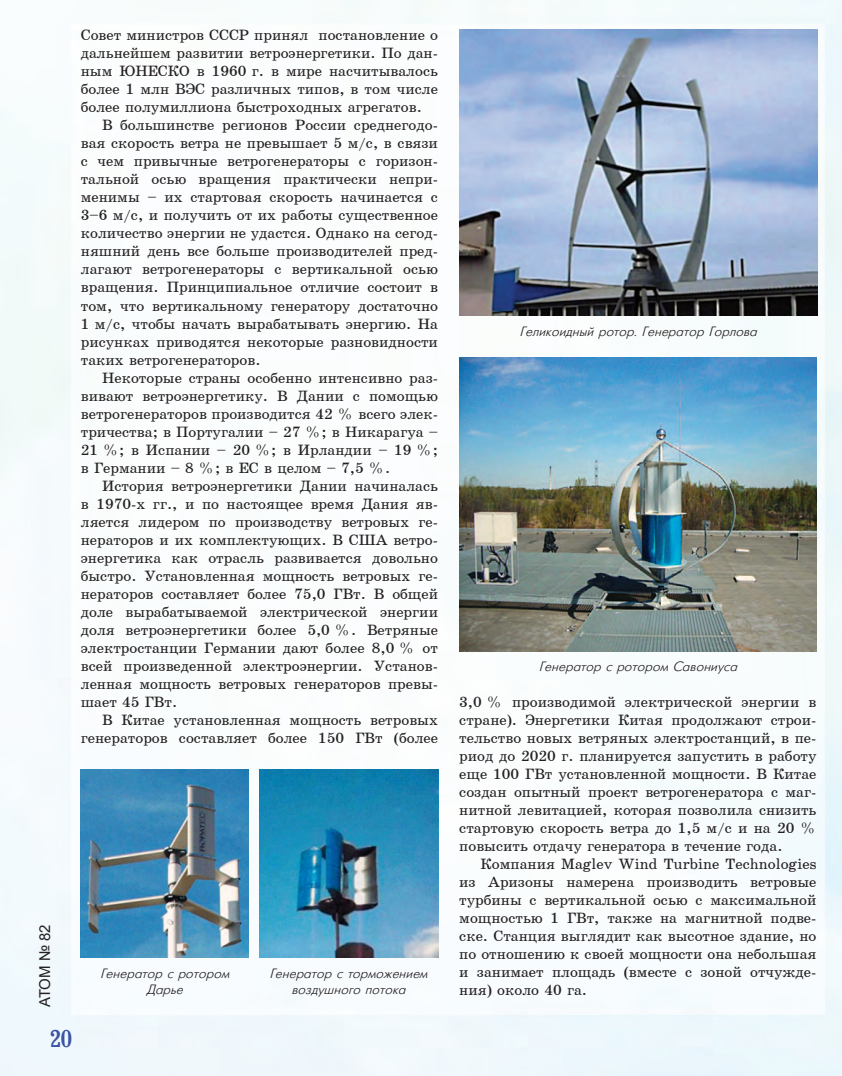
<style>
.page{position:relative;width:842px;height:1076px;background:#fff}
.page>*{position:absolute;margin:0;border:0;box-sizing:border-box;transform-origin:0 0}
.t1{font:24px "Bruskovaya Plain";color:#3a53a3}
.t2{font:15px/18px "School";color:#231f20;text-align:justify}
.t3{font:15px "Arial";letter-spacing:-.025em;color:#231f20}
.t4{font:italic 13.5px/16.2px "Futuris";color:#231f20;text-align:center}
</style>
<div class="page">
<img style="left:0;top:0;width:842px;height:1076px">
<img style="left:81px;top:769px;width:167px;height:188px">
<img style="left:259px;top:769px;width:179px;height:188px">
<img style="left:459px;top:30px;width:359px;height:285px">
<img style="left:459px;top:357px;width:357px;height:294px">
<p class="t2" style="left:81px;top:26px;width:359px">Совет министров СССР принял постановление о дальнейшем развитии ветроэнергетики. По дан&shy;ным ЮНЕСКО в 1960 г. в мире насчитывалось более 1 млн ВЭС различных типов, в том числе более полумиллиона быстроходных агрегатов.</p>
<p class="t2" style="left:81px;top:116px;width:359px;text-indent:21px">В большинстве регионов России среднегодо&shy;вая скорость ветра не превышает 5 м/с, в связи с чем привычные ветрогенераторы с горизон&shy;тальной осью вращения практически непри&shy;менимы – их стартовая скорость начинается с 3–6 м/с, и получить от их работы существенное количество энергии не удастся. Однако на сегод&shy;няшний день все больше производителей пред&shy;лагают ветрогенераторы с вертикальной осью вращения. Принципиальное отличие состоит в том, что вертикальному генератору достаточно 1 м/с, чтобы начать вырабатывать энергию. На рисунках приводятся некоторые разновидности таких ветрогенераторов.</p>
<p class="t2" style="left:81px;top:368px;width:359px;text-indent:21px">Некоторые страны особенно интенсивно раз&shy;вивают ветроэнергетику. В Дании с помощью ветрогенераторов производится 42 % всего элек&shy;тричества; в Португалии – 27 %; в Никарагуа – 21 %; в Испании – 20 %; в Ирландии – 19 %; в Германии – 8 %; в ЕС в целом – 7,5 %.</p>
<p class="t2" style="left:81px;top:476px;width:359px;text-indent:21px">История ветроэнергетики Дании начиналась в 1970-х гг., и по настоящее время Дания яв&shy;ляется лидером по производству ветровых ге&shy;нераторов и их комплектующих. В США ветро&shy;энергетика как отрасль развивается довольно быстро. Установленная мощность ветровых ге&shy;нераторов составляет более 75,0 ГВт. В общей доле вырабатываемой электрической энергии доля ветроэнергетики более 5,0 %. Ветряные электростанции Германии дают более 8,0 % от всей произведенной электроэнергии. Установ&shy;ленная мощность ветровых генераторов превы&shy;шает 45 ГВт.</p>
<p class="t2" style="left:81px;top:710px;width:359px;text-align:right">В Китае установленная мощность ветровых генераторов составляет более 150 ГВт (более</p>
<p class="t3" style="left:35px;top:1007px;width:84px;rotate:-90deg">АТОМ № 82</p>
<h1 class="t1" style="left:50px;top:1026px;width:24px">20</h1>
<p class="t4" style="left:100px;top:965px;width:131px">Генератор с ротором<br>Дарье</p>
<p class="t4" style="left:269px;top:965px;width:160px">Генератор с торможением воздушного потока</p>
<p class="t4" style="left:520px;top:324px;width:239px">Геликоидный ротор. Генератор Горлова</p>
<p class="t4" style="left:539px;top:659px;width:200px">Генератор с ротором Савониуса</p>
<p class="t2" style="left:459px;top:693px;width:359px">3,0 % производимой электрической энергии в стране). Энергетики Китая продолжают строи&shy;тельство новых ветряных электростанций, в пе&shy;риод до 2020 г. планируется запустить в работу еще 100 ГВт установленной мощности. В Китае создан опытный проект ветрогенератора с маг&shy;нитной левитацией, которая позволила снизить стартовую скорость ветра до 1,5 м/с и на 20 % повысить отдачу генератора в течение года.</p>
<p class="t2" style="left:459px;top:855px;width:359px;text-indent:21px">Компания Maglev Wind Turbine Technologies из Аризоны намерена производить ветровые турбины с вертикальной осью с максимальной мощностью 1 ГВт, также на магнитной подве&shy;ске. Станция выглядит как высотное здание, но по отношению к своей мощности она небольшая и занимает площадь (вместе с зоной отчужде&shy;ния) около 40 га.</p>
</div>
